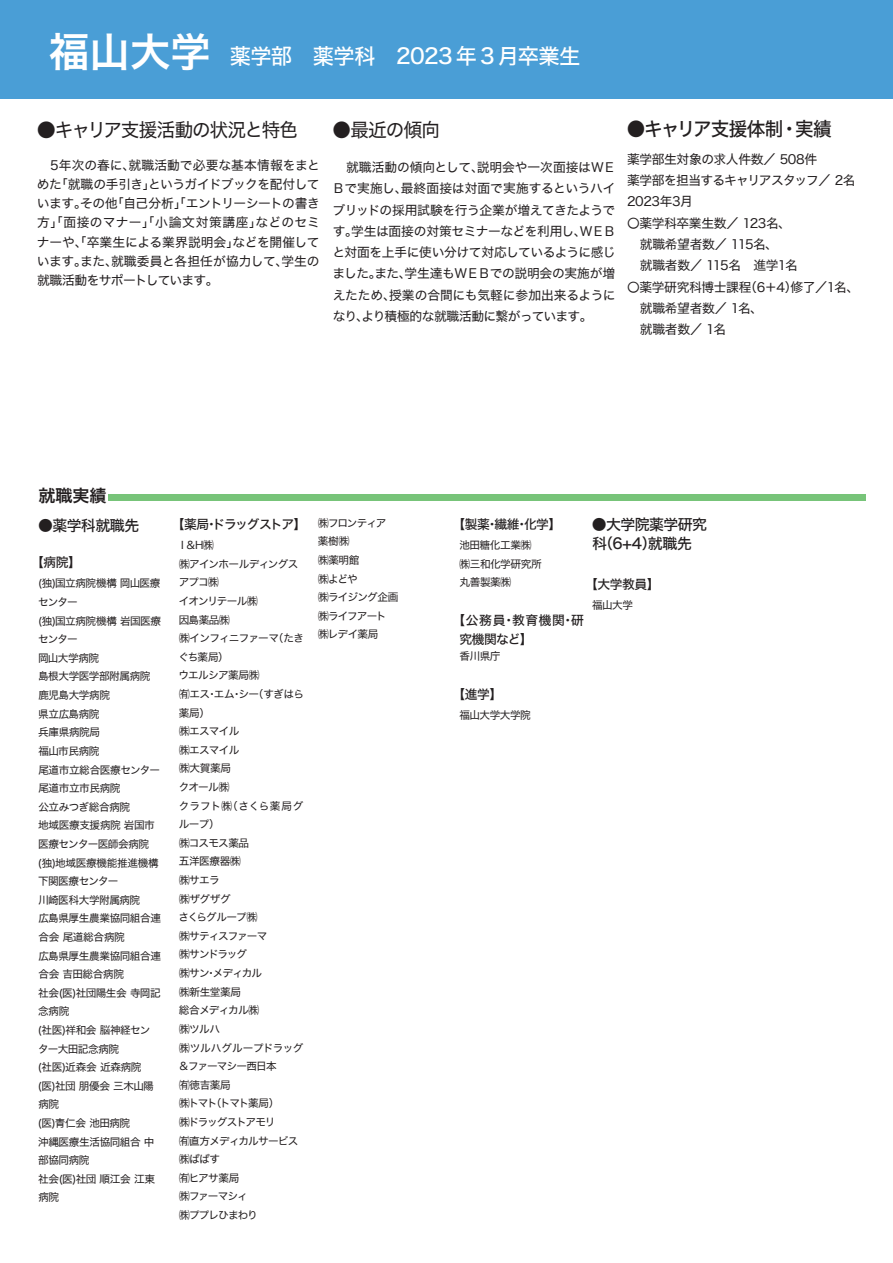
<style>
.page{position:relative;width:893px;height:1263px;background:#fff}
.page>*{position:absolute;margin:0;border:0;box-sizing:border-box;transform-origin:0 0}
.t1{font:21.3px "Hiragino Kaku W5 90 msp RKSJ H";letter-spacing:-.03em;color:#fff}
.t2{font:19.2px "Hiragino Kaku W4 90 msp RKSJ H";letter-spacing:-.045em;color:#231f20}
.t3{font:19.2px "Hiragino Kaku W5 90 msp RKSJ H";letter-spacing:-.04em;color:#231f20}
.t4{font:16.95px "Hiragino Kaku W6 90 msp RKSJ H";color:#231f20}
.t5{font:14.85px/19.2px "Hiragino Kaku W5 90 msp RKSJ H";letter-spacing:-.03em;color:#231f20}
.t6{font:12.75px/21.3px "Hiragino Kaku W4 90 msp RKSJ H";letter-spacing:-.03em;color:#231f20;text-align:justify}
.t7{font:12.75px "Hiragino Kaku W5 90 msp RKSJ H";letter-spacing:-.035em;color:#231f20}
.t8{font:12.75px/18.1px "Hiragino Kaku W5 90 msp RKSJ H";letter-spacing:.035em;color:#231f20}
.t9{font:12.75px "Hiragino Kaku W5 90 msp RKSJ H";letter-spacing:-.105em;color:#231f20}
.t10{font:10.65px/18.6px "Hiragino Kaku W4 90 msp RKSJ H";letter-spacing:-.05em;color:#231f20}
.t11{font:10.65px/18.6px "Hiragino Kaku W4 90 msp RKSJ H";letter-spacing:-.07em;color:#231f20}
.s1{font-family:"Hiragino Kaku W6 90 msp RKSJ H";font-size:40.35px}
</style>
<div class="page">
<div style="left:0;top:0;width:893px;height:98px;background:#4a9ed6"></div>
<div style="left:108px;top:495px;width:758px;height:6px;background:#77c479"></div>
<h1 class="t1" style="left:49px;top:45px;width:533px"><span class="s1">福山大学</span> 薬学部　薬学科　2023 年 3 月卒業生</h1>
<h2 class="t2" style="left:37px;top:120px;width:263px">●キャリア支援活動の状況と特色</h2>
<p class="t6" style="left:37px;top:156px;width:285px;line-height:19.2px">　5年次の春に、就職活動で必要な基本情報をまとめた「就職の手引き」というガイドブックを配付しています。その他「自己分析」「エントリーシートの書き方」「面接のマナー」「小論文対策講座」などのセミナーや、「卒業生による業界説明会」などを開催しています。また、就職委員と各担任が協力して、学生の就職活動をサポートしています。</p>
<h2 class="t2" style="left:333px;top:120px;width:109px">●最近の傾向</h2>
<p class="t6" style="left:332px;top:157px;width:285px">　就職活動の傾向として、説明会や一次面接はＷＥＢで実施し、最終面接は対面で実施するというハイブリッドの採用試験を行う企業が増えてきたようです。学生は面接の対策セミナーなどを利用し、ＷＥＢと対面を上手に使い分けて対応しているように感じました。また、学生達もＷＥＢでの説明会の実施が増えたため、授業の合間にも気軽に参加出来るようになり、より積極的な就職活動に繋がっています。</p>
<h2 class="t3" style="left:627px;top:119px;width:206px">●キャリア支援体制・実績</h2>
<p class="t6" style="left:627px;top:149px;width:234px;text-align:left">薬学部生対象の求人件数／ 508件<br>薬学部を担当するキャリアスタッフ／ 2名<br>2023年3月<br>〇薬学科卒業生数／ 123名、<br>　就職希望者数／ 115名、<br>　就職者数／ 115名　進学1名<br>〇薬学研究科博士課程（6＋4）修了／1名、　就職希望者数／ 1名、<br>　就職者数／ 1名</p>
<h3 class="t4" style="left:39px;top:487px;width:70px">就職実績</h3>
<h3 class="t5" style="left:38px;top:516px;width:103px">●薬学科就職先</h3>
<p class="t7" style="left:31px;top:556px;width:51px">【病院】</p>
<p class="t10" style="left:38px;top:574px;width:125px">(独)国立病院機構 岡山医療センター<br>(独)国立病院機構 岩国医療センター<br>岡山大学病院<br>島根大学医学部附属病院鹿児島大学病院<br>県立広島病院<br>兵庫県病院局<br>福山市民病院<br>尾道市立総合医療センター尾道市立市民病院<br>公立みつぎ総合病院<br>地域医療支援病院 岩国市医療センター医師会病院<br>(独)地域医療機能推進機構下関医療センター<br>川崎医科大学附属病院<br>広島県厚生農業協同組合連合会 尾道総合病院<br>広島県厚生農業協同組合連合会 吉田総合病院<br>社会(医)社団陽生会 寺岡記念病院<br>(社医)祥和会 脳神経センター大田記念病院<br>(社医)近森会 近森病院<br>(医)社団 朋優会 三木山陽病院<br>(医)青仁会 池田病院<br>沖縄医療生活協同組合 中部協同病院<br>社会(医)社団 順江会 江東病院</p>
<p class="t9" style="left:172px;top:517px;width:136px">【薬局・ドラッグストア】</p>
<p class="t10" style="left:177px;top:536px;width:128px">Ｉ＆H㈱<br>㈱アインホールディングスアプコ㈱<br>イオンリテール㈱<br>因島薬品㈱<br>㈱インフィニファーマ（たきぐち薬局）<br>ウエルシア薬局㈱<br>㈲エス・エム・シー（すぎはら薬局）<br>㈱エスマイル<br>㈱エスマイル<br>㈱大賀薬局<br>クオール㈱<br>クラフト㈱（さくら薬局グループ）<br>㈱コスモス薬品<br>五洋医療器㈱<br>㈱サエラ<br>㈱ザグザグ<br>さくらグループ㈱<br>㈱サティスファーマ<br>㈱サンドラッグ<br>㈱サン・メディカル<br>㈱新生堂薬局<br>総合メディカル㈱<br>㈱ツルハ<br>㈱ツルハグループドラッグ＆ファーマシー西日本<br>㈲徳吉薬局<br>㈱トマト（トマト薬局）<br>㈱ドラッグストアモリ<br>㈲直方メディカルサービス㈱ぱぱす<br>㈲ヒアサ薬局<br>㈱ファーマシィ<br>㈱ププレひまわり</p>
<p class="t11" style="left:318px;top:514px;width:82px">㈱フロンティア薬樹㈱<br>㈱薬明館<br>㈱よどや<br>㈱ライジング企画㈱ライフアート㈱レデイ薬局</p>
<p class="t7" style="left:452px;top:517px;width:110px">【製薬・繊維・化学】</p>
<p class="t10" style="left:459px;top:536px;width:84px">池田糖化工業㈱㈱三和化学研究所丸善製薬㈱</p>
<p class="t8" style="left:459px;top:612px;width:126px;text-indent:-7px">【公務員・教育機関・研究機関など】</p>
<p class="t10" style="left:459px;top:647px;width:43px">香川県庁</p>
<p class="t7" style="left:452px;top:687px;width:51px">【進学】</p>
<p class="t10" style="left:460px;top:706px;width:73px">福山大学大学院</p>
<h3 class="t5" style="left:592px;top:516px;width:117px">●大学院薬学研究科（6+4）就職先</h3>
<p class="t7" style="left:585px;top:578px;width:76px">【大学教員】</p>
<p class="t10" style="left:592px;top:596px;width:42px">福山大学</p>
</div>
